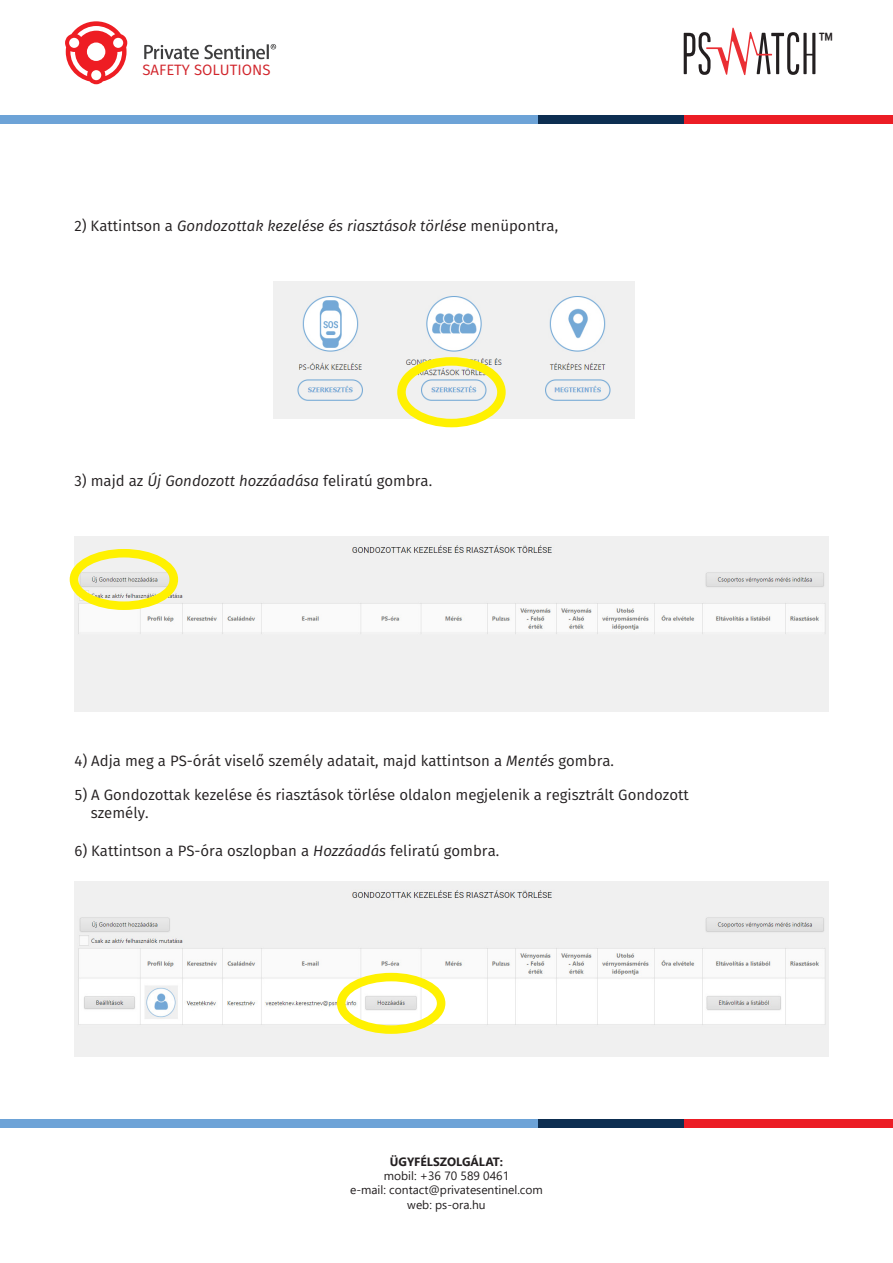
<style>
.page{position:relative;width:893px;height:1263px;background:#fff}
.page>*{position:absolute;margin:0;border:0;box-sizing:border-box;transform-origin:0 0}
.t1{font:28.95px "Trump Soft Pro";color:#231f20}
.t2{font:15px/18px "Fira Sans";color:#231f20}
.t3{font:italic 15px "Fira Sans";color:#231f20}
.t4{font:15px "Fira Sans";color:#d1232a}
.t5{font:12px "Segoe UI";color:#231f20}
.t6{font:700 12px "Segoe UI";color:#231f20}
.s1{font-style:normal}
.s2{font-style:italic}
</style>
<div class="page">
<div style="left:684px;top:1120px;width:209px;height:8px;background:#ec1d25"></div>
<div style="left:538px;top:1120px;width:146px;height:8px;background:#0d2e51"></div>
<div style="left:0;top:1120px;width:538px;height:8px;background:#6da3d7"></div>
<svg style="left:65px;top:21px;width:62px;height:63px"></svg>
<svg style="left:144px;top:44px;width:132px;height:15px"></svg>
<div style="left:684px;top:115px;width:209px;height:8px;background:#ec1d25"></div>
<div style="left:538px;top:115px;width:146px;height:8px;background:#0d2e51"></div>
<div style="left:0;top:115px;width:538px;height:8px;background:#6da3d7"></div>
<svg style="left:684px;top:27px;width:131px;height:48px"></svg>
<img style="left:74px;top:537px;width:754px;height:174px">
<img style="left:74px;top:882px;width:754px;height:174px">
<div style="left:70px;top:549px;width:108px;height:61px;border:9px solid #fff101;border-radius:50%"></div>
<div style="left:337px;top:973px;width:108px;height:61px;border:9px solid #fff101;border-radius:50%"></div>
<img style="left:273px;top:281px;width:362px;height:137px">
<div style="left:397px;top:357px;width:109px;height:70px;border:9px solid #fff101;border-radius:50%"></div>
<p class="t4" style="left:143px;top:58px;width:129px">SAFETY SOLUTIONS</p>
<p class="t3" style="left:74px;top:215px;width:485px"><span class="s1">2) Kattintson a</span> Gondozottak kezelése és riasztások törlése <span class="s1">menüpontra,</span></p>
<p class="t2" style="left:74px;top:471px;width:359px">3) majd az <span class="s2">Új Gondozott hozzáadása</span> feliratú gombra.</p>
<p class="t2" style="left:74px;top:752px;width:541px">4) Adja meg a PS-órát viselő személy adatait, majd kattintson a <span class="s2">Mentés</span> gombra.</p>
<p class="t2" style="left:91px;top:785px;width:599px;text-indent:-16px">5) A Gondozottak kezelése és riasztások törlése oldalon megjelenik a regisztrált Gondozott személy.</p>
<p class="t2" style="left:74px;top:842px;width:426px">6) Kattintson a PS-óra oszlopban a <span class="s2">Hozzáadás</span> feliratú gombra.</p>
<p class="t6" style="left:390px;top:1150px;width:115px">ÜGYFÉLSZOLGÁLAT:</p>
<p class="t5" style="left:384px;top:1164px;width:127px">mobil: +36 70 589 0461</p>
<p class="t5" style="left:350px;top:1179px;width:194px">e-mail: contact@privatesentinel.com</p>
<p class="t5" style="left:407px;top:1193px;width:80px">web: ps-ora.hu</p>
<p class="t1" style="left:819px;top:23px;width:16px">™</p>
</div>
